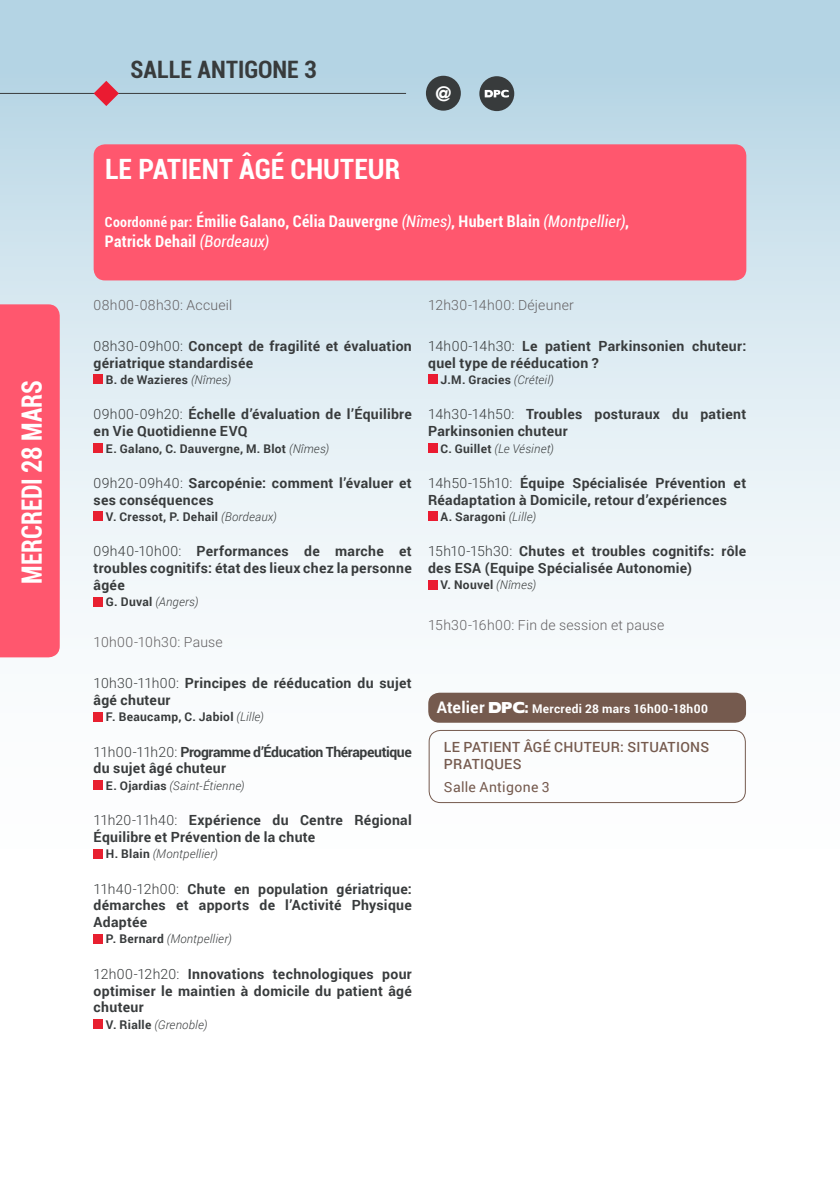
<style>
.page{position:relative;width:840px;height:1191px;background:#fff}
.page>*{position:absolute;margin:0;border:0;box-sizing:border-box;transform-origin:0 0}
.t1{font:700 condensed 28px "Roboto";color:#fff}
.t2{font:700 condensed 28px "Roboto";color:#fff;scale:.9 1}
.conferencier{font:700 condensed 24px "Roboto";color:#383b3c}
.t3{font:18.6px "Boris Black Bloxx";color:#fff}
.speakers{font:700 condensed 16px/20px "Roboto";letter-spacing:.02em;color:#fff}
.titire_fond_claire{font:700 14px/16.8px "Roboto";letter-spacing:.02em;color:#383b3c}
.titire_fond_claire-2{font:300 14px "Roboto";letter-spacing:.02em;color:#646163}
.titire_fond_claire-3{font:700 14px/16.8px "Roboto";letter-spacing:-.025em;color:#383b3c}
.t4{font:500 14px/16.8px "Roboto";letter-spacing:.02em;color:#755a4e}
.t5{font:900 14px "Roboto";letter-spacing:.02em;color:#755a4e}
.titire_fond_claire-4{font:700 12px "Roboto";letter-spacing:.025em;color:#383b3c}
.titire_fond_claire-5{font:italic 300 12px "Roboto";letter-spacing:.02em;color:#383b3c}
.t6{font:700 12px "Roboto";letter-spacing:.025em;color:#fff}
.s1{font-size:14px}
.s2{font-weight:400;font-style:italic}
.s3{font-weight:300}
.s4{font-weight:300;font-style:italic}
.s5{font-weight:700;font-style:normal}
.s6{font-size:16px}
.s7{font-family:"Boris Black Bloxx";font-weight:400;font-size:14px}
</style>
<div class="page">
<div style="left:0;top:0;width:839px;height:848px;background:linear-gradient(to bottom,#b6d5e4,#fff)"></div>
<div style="left:0;top:304px;width:60px;height:353px;background:#ff576e"></div>
<hr style="left:0;top:93px;width:406px;height:1px;background:#383b3c">
<svg style="left:94px;top:81px;width:25px;height:25px"></svg>
<div style="left:94px;top:144px;width:652px;height:136px;background:#ff576e;border-radius:11px"></div>
<div style="left:94px;top:375px;width:9px;height:9px;background:#e82030"></div>
<div style="left:94px;top:443px;width:9px;height:9px;background:#e82030"></div>
<div style="left:94px;top:511px;width:9px;height:10px;background:#e82030"></div>
<div style="left:94px;top:597px;width:9px;height:9px;background:#e82030"></div>
<div style="left:94px;top:712px;width:9px;height:9px;background:#e82030"></div>
<div style="left:94px;top:780px;width:9px;height:9px;background:#e82030"></div>
<div style="left:94px;top:849px;width:9px;height:9px;background:#e82030"></div>
<div style="left:94px;top:934px;width:9px;height:9px;background:#e82030"></div>
<div style="left:94px;top:1019px;width:9px;height:9px;background:#e82030"></div>
<div style="left:428px;top:375px;width:9px;height:9px;background:#ea1b31"></div>
<div style="left:428px;top:443px;width:9px;height:9px;background:#ea1b31"></div>
<div style="left:428px;top:511px;width:9px;height:10px;background:#ea1b31"></div>
<div style="left:428px;top:580px;width:9px;height:9px;background:#ea1b31"></div>
<div style="left:428px;top:692px;width:317px;height:30px;background:#755a4e;border-radius:11px"></div>
<div style="left:425px;top:76px;width:35px;height:35px;background:#383b3c;border-radius:50%"></div>
<div style="left:479px;top:76px;width:35px;height:35px;background:#383b3c;border-radius:50%"></div>
<svg style="left:484px;top:90px;width:24px;height:7px"></svg>
<div style="left:428px;top:730px;width:317px;height:73px;border:1px solid #755a4e;border-radius:11px"></div>
<h1 class="t2" style="left:12px;top:583px;width:227px;rotate:-90deg">MERCREDI 28 MARS</h1>
<p class="conferencier" style="left:130px;top:53px;width:188px">SALLE ANTIGONE 3</p>
<p class="t3" style="left:434px;top:78px;width:19px">@</p>
<p class="t1" style="left:105px;top:149px;width:296px">LE PATIENT ÂGÉ CHUTEUR</p>
<p class="speakers" style="left:105px;top:211px;width:525px"><span class="s1">Coordonné par:</span> Émilie Galano, Célia Dauvergne <span class="s2">(Nîmes)</span>, Hubert Blain <span class="s2">(Montpellier)</span>,<br>Patrick Dehail <span class="s2">(Bordeaux)</span></p>
<p class="titire_fond_claire-2" style="left:94px;top:295px;width:140px">08h00-08h30: Accueil</p>
<p class="titire_fond_claire" style="left:94px;top:337px;width:319px"><span class="s3">08h30-09h00:</span> Concept de fragilité et évaluation gériatrique standardisée</p>
<p class="titire_fond_claire-4" style="left:106px;top:371px;width:126px">B. de Wazieres <span class="s4">(Nîmes)</span></p>
<p class="titire_fond_claire" style="left:94px;top:405px;width:319px"><span class="s3">09h00-09h20:</span> Échelle d’évaluation de l’Équilibre en Vie Quotidienne EVQ</p>
<p class="titire_fond_claire-4" style="left:106px;top:440px;width:224px">E. Galano, C. Dauvergne, M. Blot <span class="s4">(Nîmes)</span></p>
<p class="titire_fond_claire" style="left:94px;top:474px;width:319px"><span class="s3">09h20-09h40:</span> Sarcopénie: comment l’évaluer et ses conséquences</p>
<p class="titire_fond_claire-4" style="left:106px;top:508px;width:172px">V. Cressot, P. Dehail <span class="s4">(Bordeaux)</span></p>
<p class="titire_fond_claire" style="left:94px;top:542px;width:319px;text-align:justify"><span class="s3">09h40-10h00:</span> Performances de marche et troubles cognitifs: état des lieux chez la personne âgée</p>
<p class="titire_fond_claire-5" style="left:106px;top:593px;width:94px"><span class="s5">G. Duval</span> (Angers)</p>
<p class="titire_fond_claire-2" style="left:94px;top:632px;width:131px">10h00-10h30: Pause</p>
<p class="titire_fond_claire" style="left:94px;top:674px;width:319px"><span class="s3">10h30-11h00:</span> Principes de rééducation du sujet âgé chuteur</p>
<p class="titire_fond_claire-4" style="left:106px;top:708px;width:159px">F. Beaucamp, C. Jabiol <span class="s4">(Lille)</span></p>
<p class="titire_fond_claire-3" style="left:94px;top:742px;width:319px"><span class="s3">11h00-11h20:</span> Programme d’Éducation Thérapeutique du sujet âgé chuteur</p>
<p class="titire_fond_claire-5" style="left:106px;top:777px;width:140px"><span class="s5">E. Ojardias</span> (Saint-Étienne)</p>
<p class="titire_fond_claire" style="left:94px;top:811px;width:319px"><span class="s3">11h20-11h40:</span> Expérience du Centre Régional<br>Équilibre et Prévention de la chute</p>
<p class="titire_fond_claire-5" style="left:106px;top:845px;width:113px"><span class="s5">H. Blain</span> (Montpellier)</p>
<p class="titire_fond_claire" style="left:94px;top:879px;width:319px;text-align:justify"><span class="s3">11h40-12h00:</span> Chute en population gériatrique: démarches et apports de l’Activité Physique Adaptée</p>
<p class="titire_fond_claire-5" style="left:106px;top:931px;width:127px"><span class="s5">P. Bernard</span> (Montpellier)</p>
<p class="titire_fond_claire" style="left:94px;top:965px;width:319px;text-align:justify"><span class="s3">12h00-12h20:</span> Innovations technologiques pour optimiser le maintien à domicile du patient âgé chuteur</p>
<p class="titire_fond_claire-5" style="left:106px;top:1016px;width:103px"><span class="s5">V. Rialle</span> (Grenoble)</p>
<p class="titire_fond_claire-2" style="left:428px;top:295px;width:147px">12h30-14h00: Déjeuner</p>
<p class="titire_fond_claire" style="left:428px;top:337px;width:319px"><span class="s3">14h00-14h30:</span> Le patient Parkinsonien chuteur: quel type de rééducation ?</p>
<p class="titire_fond_claire-4" style="left:440px;top:371px;width:115px">J.M. Gracies <span class="s4">(Créteil)</span></p>
<p class="titire_fond_claire" style="left:428px;top:405px;width:319px"><span class="s3">14h30-14h50:</span> Troubles posturaux du patient<br>Parkinsonien chuteur</p>
<p class="titire_fond_claire-5" style="left:440px;top:440px;width:115px"><span class="s5">C. Guillet</span> (Le Vésinet)</p>
<p class="titire_fond_claire" style="left:428px;top:474px;width:319px"><span class="s3">14h50-15h10:</span> Équipe Spécialisée Prévention et<br>Réadaptation à Domicile, retour d’expériences</p>
<p class="titire_fond_claire-4" style="left:440px;top:508px;width:97px">A. Saragoni <span class="s4">(Lille)</span></p>
<p class="titire_fond_claire" style="left:428px;top:542px;width:319px"><span class="s3">15h10-15h30:</span> Chutes et troubles cognitifs: rôle des ESA (Equipe Spécialisée Autonomie)</p>
<p class="titire_fond_claire-4" style="left:440px;top:576px;width:97px">V. Nouvel <span class="s4">(Nîmes)</span></p>
<p class="titire_fond_claire-2" style="left:428px;top:615px;width:238px">15h30-16h00: Fin de session et pause</p>
<p class="t6" style="left:436px;top:700px;width:272px"><span class="s6">Atelier</span> <span class="s7">DPC:</span> Mercredi 28 mars 16h00-18h00</p>
<p class="t4" style="left:443px;top:738px;width:266px">LE PATIENT ÂGÉ CHUTEUR: SITUATIONS<br>PRATIQUES</p>
<p class="t5" style="left:443px;top:776px;width:107px">Salle Antigone 3</p>
</div>
